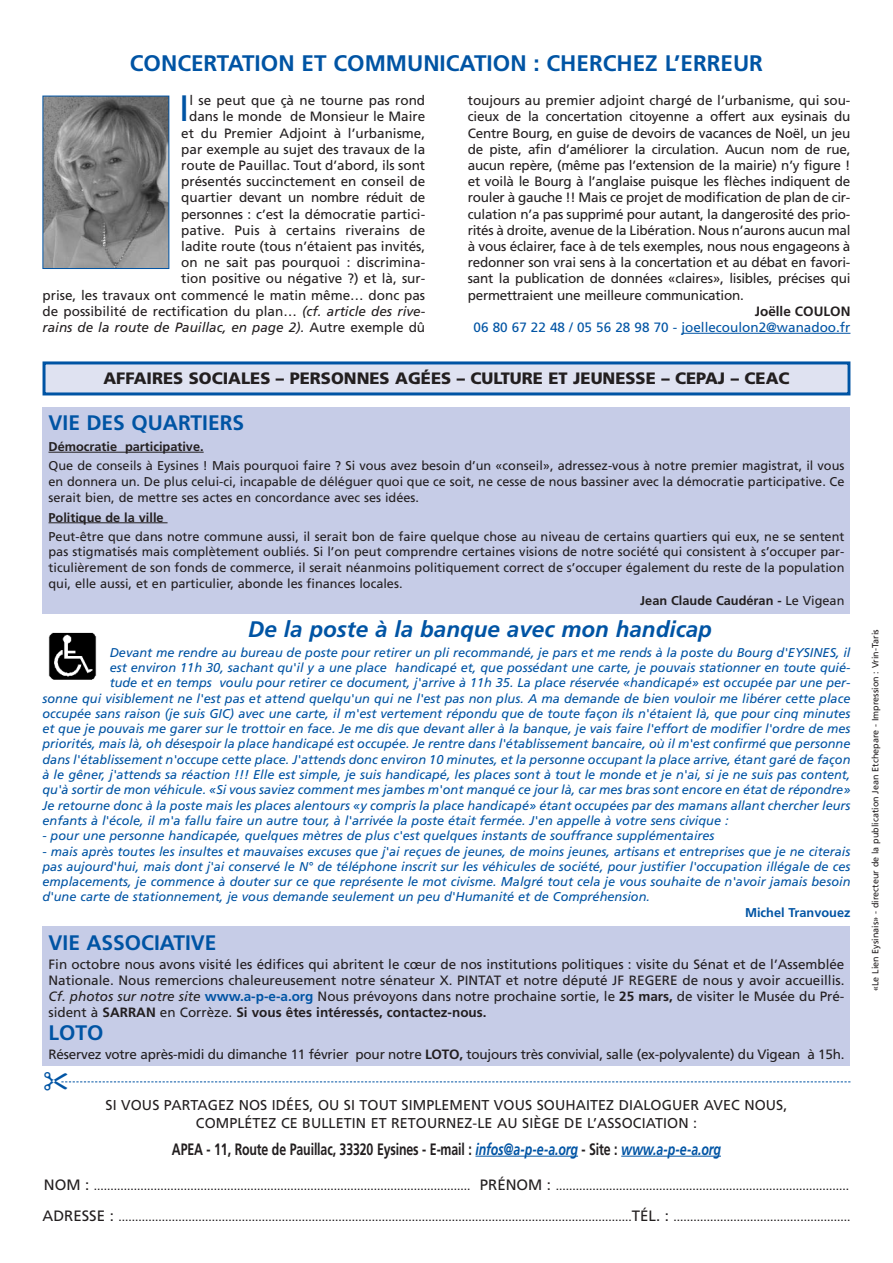
<style>
.page{position:relative;width:893px;height:1263px;background:#fff}
.page>*{position:absolute;margin:0;border:0;box-sizing:border-box;transform-origin:0 0}
.t1{font:36.75px "Frutiger";color:#0054a4}
.t2{font:700 22.5px "Frutiger";color:#0054a4}
.t3{font:italic 700 22.5px "Frutiger";color:#0054a4}
.t4{font:700 21px "Frutiger";color:#0054a4}
.t5{font:700 16.5px "Frutiger";letter-spacing:-.01em;color:#231f20;scale:.75 1}
.t6{font:900 16.5px "Frutiger";color:#231f20}
.t7{font:14.25px/17.7px "Frutiger";letter-spacing:.005em;color:#231f20;text-align:center}
.t8{font:13.5px/16.2px "Frutiger";color:#231f20;text-align:justify}
.t9{font:13.5px "Frutiger";color:#0054a4}
.t10{font:700 13.5px "Frutiger";color:#231f20}
.t11{font:italic 12.75px/15.3px "Frutiger";color:#0054a4;text-align:justify}
.t12{font:12.75px/15.5px "Frutiger";color:#231f20;text-align:justify}
.t13{font:700 12.75px "Frutiger";color:#231f20}
.t14{font:700 12.75px "Frutiger";color:#0054a4}
.t15{font:12px "Frutiger";color:#231f20}
.t16{font:9px "Frutiger";color:#231f20}
.s1{font-style:italic}
.s2{font-weight:400}
.s3{font-weight:700;color:#0054a4}
.s4{font-weight:700}
.s5{font-style:italic;color:#0054a4}
.s6{font-size:15px}
</style>
<div class="page">
<div style="left:46px;top:364px;width:801px;height:28px;background:#dfe2f1"></div>
<div style="left:43px;top:361px;width:807px;height:34px;border:3px solid #0054a4"></div>
<img style="left:45px;top:98px;width:122px;height:169px">
<div style="left:43px;top:96px;width:126px;height:173px;border:1px solid #0054a4"></div>
<hr style="left:681px;top:333px;width:169px;height:1px;background:#0054a4">
<hr style="left:475px;top:1156px;width:103px;height:1px;background:#0054a4">
<hr style="left:621px;top:1156px;width:100px;height:1px;background:#0054a4">
<div style="left:43px;top:407px;width:807px;height:207px;background:#c6cce7"></div>
<hr style="left:49px;top:452px;width:155px;height:1px;background:#231f20">
<hr style="left:49px;top:522px;width:119px;height:1px;background:#231f20">
<div style="left:43px;top:926px;width:807px;height:140px;background:#c6cce7"></div>
<img style="left:48px;top:632px;width:49px;height:48px">
<svg style="left:61px;top:1081px;width:789px;height:2px"></svg>
<h2 class="t2" style="left:130px;top:55px;width:635px">CONCERTATION ET COMMUNICATION : CHERCHEZ L’ERREUR</h2>
<p class="t8" style="left:468px;top:93px;width:384px">toujours au premier adjoint chargé de l’urbanisme, qui sou&shy;cieux de la concertation citoyenne a offert aux eysinais du Centre Bourg, en guise de devoirs de vacances de Noël, un jeu de piste, afin d’améliorer la circulation. Aucun nom de rue, aucun repère, (même pas l’extension de la mairie) n’y figure ! et voilà le Bourg à l’anglaise puisque les flèches indiquent de rouler à gauche !! Mais ce projet de modification de plan de cir&shy;culation n’a pas supprimé pour autant, la dangerosité des prio&shy;rités à droite, avenue de la Libération. Nous n’aurons aucun mal à vous éclairer, face à de tels exemples, nous nous engageons à redonner son vrai sens à la concertation et au débat en favori&shy;sant la publication de données «claires», lisibles, précises qui permettraient une meilleure communication.</p>
<p class="t10" style="left:755px;top:306px;width:97px">Joëlle COULON</p>
<p class="t9" style="left:474px;top:322px;width:378px">06 80 67 22 48 / 05 56 28 98 70 - joellecoulon2@wanadoo.fr</p>
<p class="t8" style="left:43px;top:93px;width:384px;text-align:right">l se peut que çà ne tourne pas rond<br>dans le monde de Monsieur le Maire<br>et du Premier Adjoint à l’urbanisme,<br>par exemple au sujet des travaux de la<br>route de Pauillac. Tout d’abord, ils sont<br>présentés succinctement en conseil de<br>quartier devant un nombre réduit de<br>personnes : c’est la démocratie partici-<br>pative. Puis à certains riverains de<br>ladite route (tous n’étaient pas invités,<br>on ne sait pas pourquoi : discrimina-<br>tion positive ou négative ?) et là, sur-<br>prise, les travaux ont commencé le matin même… donc pas de possibilité de rectification du plan… <span class="s1">(cf. article des rive&shy;rains de la route de Pauillac, en page 2).</span> Autre exemple dû</p>
<h1 class="t1" style="left:179px;top:94px;width:12px">I</h1>
<p class="t6" style="left:103px;top:372px;width:687px">AFFAIRES SOCIALES – PERSONNES AGÉES – CULTURE ET JEUNESSE – CEPAJ – CEAC</p>
<h3 class="t4" style="left:49px;top:415px;width:197px">VIE DES QUARTIERS</h3>
<p class="t13" style="left:49px;top:441px;width:157px">Démocratie participative.</p>
<p class="t12" style="left:49px;top:459px;width:797px">Que de conseils à Eysines ! Mais pourquoi faire ? Si vous avez besoin d’un «conseil», adressez-vous à notre premier magistrat, il vous en donnera un. De plus celui-ci, incapable de déléguer quoi que ce soit, ne cesse de nous bassiner avec la démocratie participative. Ce serait bien, de mettre ses actes en concordance avec ses idées.</p>
<p class="t13" style="left:49px;top:512px;width:117px">Politique de la ville</p>
<p class="t12" style="left:49px;top:530px;width:797px">Peut-être que dans notre commune aussi, il serait bon de faire quelque chose au niveau de certains quartiers qui eux, ne se sentent pas stigmatisés mais complètement oubliés. Si l’on peut comprendre certaines visions de notre société qui consistent à s’occuper par&shy;ticulièrement de son fonds de commerce, il serait néanmoins politiquement correct de s’occuper également du reste de la population qui, elle aussi, et en particulier, abonde les finances locales.</p>
<p class="t13" style="left:640px;top:595px;width:206px">Jean Claude Caudéran - <span class="s2">Le Vigean</span></p>
<h2 class="t3" style="left:248px;top:620px;width:465px">De la poste à la banque avec mon handicap</h2>
<p class="t11" style="left:110px;top:645px;width:742px">Devant me rendre au bureau de poste pour retirer un pli recommandé, je pars et me rends à la poste du Bourg d'EYSINES, il</p>
<p class="t11" style="left:110px;top:661px;width:742px">est environ 11h 30, sachant qu'il y a une place handicapé et, que possédant une carte, je pouvais stationner en toute quié-</p>
<p class="t11" style="left:110px;top:676px;width:742px">tude et en temps voulu pour retirer ce document, j'arrive à 11h 35. La place réservée «handicapé» est occupée par une per-</p>
<p class="t11" style="left:43px;top:691px;width:809px">sonne qui visiblement ne l'est pas et attend quelqu'un qui ne l'est pas non plus. A ma demande de bien vouloir me libérer cette place</p>
<p class="t11" style="left:43px;top:707px;width:809px">occupée sans raison (je suis GIC) avec une carte, il m'est vertement répondu que de toute façon ils n'étaient là, que pour cinq minutes</p>
<p class="t11" style="left:43px;top:722px;width:809px">et que je pouvais me garer sur le trottoir en face. Je me dis que devant aller à la banque, je vais faire l'effort de modifier l'ordre de mes</p>
<p class="t11" style="left:43px;top:737px;width:809px">priorités, mais là, oh désespoir la place handicapé est occupée. Je rentre dans l'établissement bancaire, où il m'est confirmé que personne</p>
<p class="t11" style="left:43px;top:753px;width:809px">dans l'établissement n'occupe cette place. J'attends donc environ 10 minutes, et la personne occupant la place arrive, étant garé de façon</p>
<p class="t11" style="left:43px;top:768px;width:809px">à le gêner, j'attends sa réaction !!! Elle est simple, je suis handicapé, les places sont à tout le monde et je n'ai, si je ne suis pas content,</p>
<p class="t11" style="left:43px;top:783px;width:809px">qu'à sortir de mon véhicule. «Si vous saviez comment mes jambes m'ont manqué ce jour là, car mes bras sont encore en état de répondre»</p>
<p class="t11" style="left:43px;top:798px;width:809px">Je retourne donc à la poste mais les places alentours «y compris la place handicapé» étant occupées par des mamans allant chercher leurs</p>
<p class="t11" style="left:43px;top:814px;width:688px">enfants à l'école, il m'a fallu faire un autre tour, à l'arrivée la poste était fermée. J'en appelle à votre sens civique :</p>
<p class="t11" style="left:43px;top:829px;width:673px">- pour une personne handicapée, quelques mètres de plus c'est quelques instants de souffrance supplémentaires</p>
<p class="t11" style="left:43px;top:844px;width:809px">- mais après toutes les insultes et mauvaises excuses que j'ai reçues de jeunes, de moins jeunes, artisans et entreprises que je ne citerais pas aujourd'hui, mais dont j'ai conservé le N° de téléphone inscrit sur les véhicules de société, pour justifier l'occupation illégale de ces emplacements, je commence à douter sur ce que représente le mot civisme. Malgré tout cela je vous souhaite de n'avoir jamais besoin d'une carte de stationnement, je vous demande seulement un peu d'Humanité et de Compréhension.</p>
<p class="t14" style="left:745px;top:908px;width:107px">Michel Tranvouez</p>
<h3 class="t4" style="left:49px;top:934px;width:170px">VIE ASSOCIATIVE</h3>
<p class="t8" style="left:49px;top:957px;width:797px">Fin octobre nous avons visité les édifices qui abritent le cœur de nos institutions politiques : visite du Sénat et de l’Assemblée Nationale. Nous remercions chaleureusement notre sénateur X. PINTAT et notre député JF REGERE de nous y avoir accueillis.<br><span class="s1">Cf. photos sur notre site</span> <span class="s3">www.a-p-e-a.org</span> Nous prévoyons dans notre prochaine sortie, le <span class="s4">25 mars,</span> de visiter le Musée du Pré&shy;sident à <span class="s4">SARRAN</span> en Corrèze. <span class="s4">Si vous êtes intéressés, contactez-nous.</span></p>
<h3 class="t4" style="left:49px;top:1024px;width:56px">LOTO</h3>
<p class="t8" style="left:49px;top:1047px;width:797px">Réservez votre après-midi du dimanche 11 février pour notre <span class="s4">LOTO,</span> toujours très convivial, salle (ex-polyvalente) du Vigean à 15h.</p>
<p class="t7" style="left:106px;top:1098px;width:683px">SI VOUS PARTAGEZ NOS IDÉES, OU SI TOUT SIMPLEMENT VOUS SOUHAITEZ DIALOGUER AVEC NOUS,<br>COMPLÉTEZ CE BULLETIN ET RETOURNEZ-LE AU SIÈGE DE L’ASSOCIATION :</p>
<p class="t5" style="left:172px;top:1142px;width:734px">APEA - 11, Route de Pauillac, 33320 Eysines - E-mail : <span class="s5">infos@a-p-e-a.org</span> - Site : <span class="s5">www.a-p-e-a.org</span></p>
<p class="t15" style="left:44px;top:1181px;width:807px"><span class="s6">NOM :</span> ................................................................................................................. <span class="s6">PRÉNOM :</span> ........................................................................................</p>
<p class="t15" style="left:43px;top:1212px;width:809px"><span class="s6">ADRESSE :</span> ..........................................................................................................................................................<span class="s6">TÉL. :</span> .....................................................</p>
<p class="t16" style="left:872px;top:991px;width:363px;rotate:-90deg">«Le Lien Eysinais» - directeur de la publication Jean Etchepare - Impression : Vrin-Taris</p>
</div>
